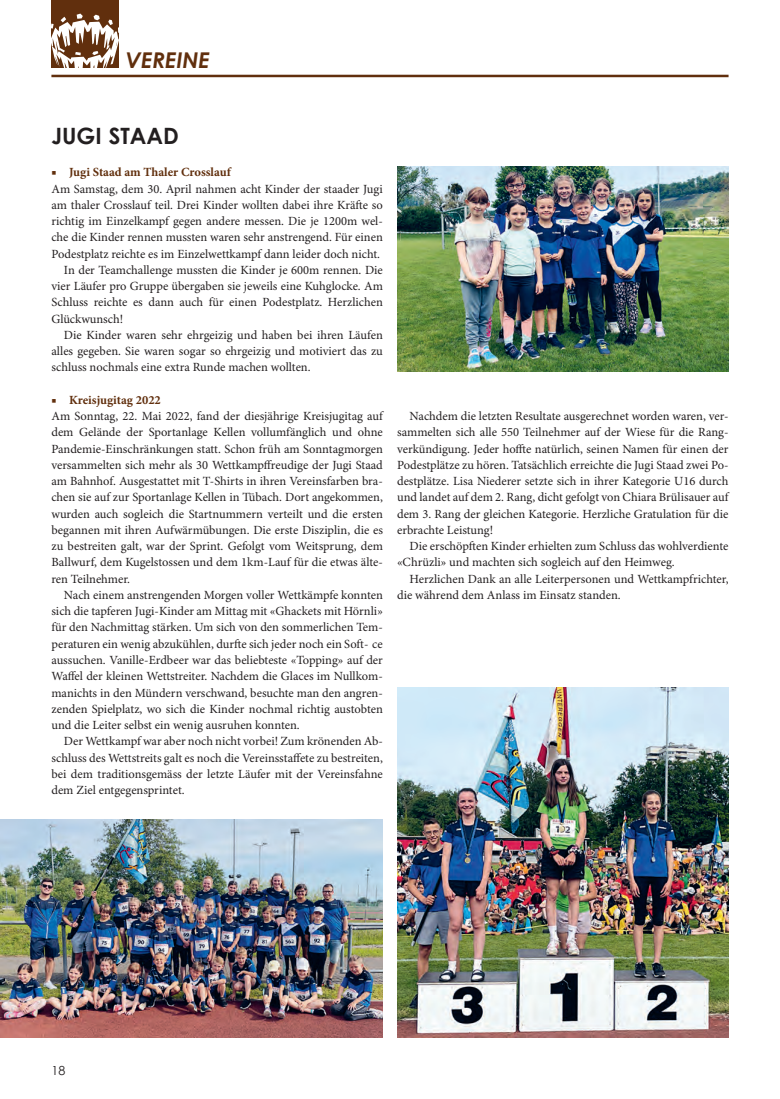
<style>
.page{position:relative;width:780px;height:1099px;background:#fff}
.page>*{position:absolute;margin:0;border:0;box-sizing:border-box;transform-origin:0 0}
.t1{font:700 22.5px "Century Gothic";color:#231f20}
.t2{font:italic 700 21.75px "Century Gothic";color:#612f0d}
.t3{font:12.5px/16.2px "Minion Pro";color:#231f20}
.t4{font:700 12.5px "Minion Pro";color:#612f0d}
.t5{font:12.5px "Century Gothic";color:#231f20}
.s1{font-weight:400}
.s2{color:#612f0d}
.s3{font-weight:700;color:#612f0d}
</style>
<div class="page">
<div style="left:51px;top:0;width:68px;height:68px;background:#612f0d"></div>
<hr style="left:51px;top:75px;width:677px;height:2px;background:#612f0d">
<svg style="left:51px;top:14px;width:68px;height:54px"></svg>
<img style="left:397px;top:166px;width:331px;height:205px">
<img style="left:0;top:820px;width:383px;height:217px">
<img style="left:397px;top:687px;width:331px;height:350px">
<h2 class="t2" style="left:126px;top:44px;width:85px">VEREINE</h2>
<h1 class="t1" style="left:51px;top:118px;width:129px">JUGI STAAD</h1>
<p class="t4" style="left:51px;top:165px;width:181px"><span class="s1">■</span> Jugi Staad am Thaler Crosslauf</p>
<p class="t3" style="left:51px;top:181px;width:333px">Am Samstag, dem 30. April nahmen acht Kinder der staader Jugi</p>
<p class="t3" style="left:51px;top:197px;width:333px">am thaler Crosslauf teil. Drei Kinder wollten dabei ihre Kräfte so</p>
<p class="t3" style="left:51px;top:213px;width:333px">richtig im Einzelkampf gegen andere messen. Die je 1200m wel-</p>
<p class="t3" style="left:51px;top:230px;width:333px">che die Kinder rennen mussten waren sehr anstrengend. Für einen</p>
<p class="t3" style="left:51px;top:246px;width:330px">Podestplatz reichte es im Einzelwettkampf dann leider doch nicht.</p>
<p class="t3" style="left:64px;top:262px;width:320px">In der Teamchallenge mussten die Kinder je 600m rennen. Die</p>
<p class="t3" style="left:51px;top:278px;width:333px">vier Läufer pro Gruppe übergaben sie jeweils eine Kuhglocke. Am</p>
<p class="t3" style="left:51px;top:295px;width:333px">Schluss reichte es dann auch für einen Podestplatz. Herzlichen</p>
<p class="t3" style="left:51px;top:311px;width:73px">Glückwunsch!</p>
<p class="t3" style="left:64px;top:327px;width:320px">Die Kinder waren sehr ehrgeizig und haben bei ihren Läufen</p>
<p class="t3" style="left:51px;top:343px;width:333px">alles gegeben. Sie waren sogar so ehrgeizig und motiviert das zu</p>
<p class="t3" style="left:51px;top:360px;width:261px">schluss nochmals eine extra Runde machen wollten.</p>
<p class="t3" style="left:51px;top:392px;width:333px"><span class="s2">■</span> <span class="s3">Kreisjugitag 2022<br></span>Am Sonntag, 22. Mai 2022, fand der diesjährige Kreisjugitag auf dem Gelände der Sportanlage Kellen vollumfänglich und ohne Pandemie-Einschränkungen statt. Schon früh am Sonntagmorgen versammelten sich mehr als 30 Wettkampffreudige der Jugi Staad am Bahnhof. Ausgestattet mit T-Shirts in ihren Vereinsfarben bra&shy;chen sie auf zur Sportanlage Kellen in Tübach. Dort angekommen, wurden auch sogleich die Startnummern verteilt und die ersten begannen mit ihren Aufwärmübungen. Die erste Disziplin, die es zu bestreiten galt, war der Sprint. Gefolgt vom Weitsprung, dem Ballwurf, dem Kugelstossen und dem 1km-Lauf für die etwas älte&shy;ren Teilnehmer.</p>
<p class="t3" style="left:51px;top:587px;width:333px;text-align:justify;text-indent:12px">Nach einem anstrengenden Morgen voller Wettkämpfe konnten sich die tapferen Jugi-Kinder am Mittag mit «Ghackets mit Hörnli» für den Nachmittag stärken. Um sich von den sommerlichen Tem&shy;peraturen ein wenig abzukühlen, durfte sich jeder noch ein Soft- ce aussuchen. Vanille-Erdbeer war das beliebteste «Topping» auf der Waffel der kleinen Wettstreiter. Nachdem die Glaces im Nullkom&shy;manichts in den Mündern verschwand, besuchte man den angren&shy;zenden Spielplatz, wo sich die Kinder nochmal richtig austobten und die Leiter selbst ein wenig ausruhen konnten.</p>
<p class="t3" style="left:51px;top:733px;width:333px;text-align:justify;text-indent:12px">Der Wettkampf war aber noch nicht vorbei! Zum krönenden Ab&shy;schluss des Wettstreits galt es noch die Vereinsstaffete zu bestreiten, bei dem traditionsgemäss der letzte Läufer mit der Vereinsfahne dem Ziel entgegensprintet.</p>
<p class="t3" style="left:397px;top:408px;width:333px;text-align:justify;text-indent:13px">Nachdem die letzten Resultate ausgerechnet worden waren, ver&shy;sammelten sich alle 550 Teilnehmer auf der Wiese für die Rang&shy;verkündigung. Jeder hoffte natürlich, seinen Namen für einen der Podestplätze zu hören. Tatsächlich erreichte die Jugi Staad zwei Po&shy;destplätze. Lisa Niederer setzte sich in ihrer Kategorie U16 durch und landet auf dem 2. Rang, dicht gefolgt von Chiara Brülisauer auf dem 3. Rang der gleichen Kategorie. Herzliche Gratulation für die erbrachte Leistung!</p>
<p class="t3" style="left:397px;top:538px;width:333px;text-indent:12px">Die erschöpften Kinder erhielten zum Schluss das wohlverdiente «Chrüzli» und machten sich sogleich auf den Heimweg.</p>
<p class="t3" style="left:397px;top:571px;width:333px;text-indent:12px">Herzlichen Dank an alle Leiterpersonen und Wettkampfrichter, die während dem Anlass im Einsatz standen.</p>
<p class="t5" style="left:51px;top:1061px;width:15px">18</p>
</div>
